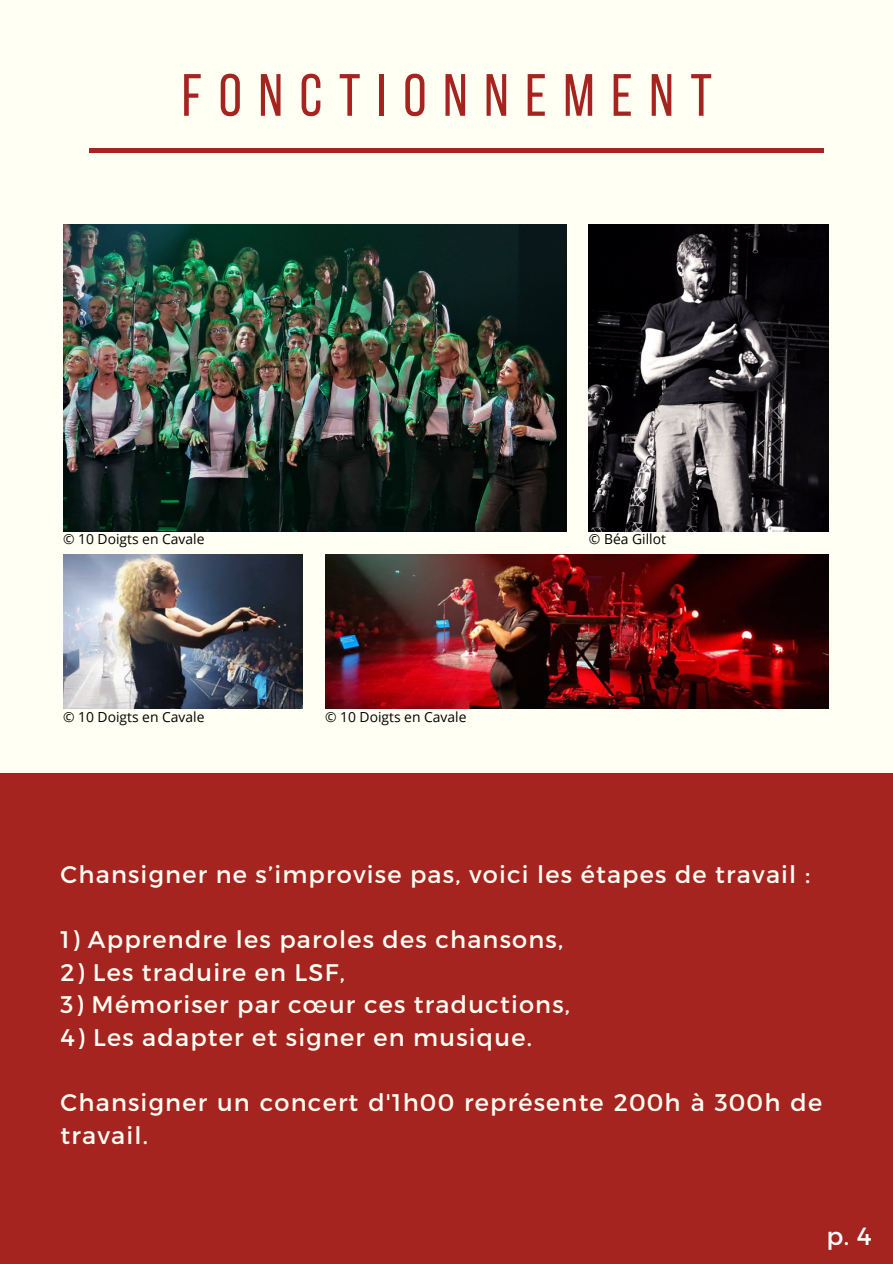
<style>
.page{position:relative;width:893px;height:1264px;background:#fff}
.page>*{position:absolute;margin:0;border:0;box-sizing:border-box;transform-origin:0 0}
.t1{font:59.55px "Bebas Neue";letter-spacing:.28em;color:#a62420}
.t2{font:24.75px "Montserrat";color:#fff}
.t3{font:24px/32.7px "Montserrat";letter-spacing:.05em;color:#fffff4}
.t4{font:13.8px "Open Sans";color:#000}
</style>
<div class="page">
<div style="left:0;top:0;width:892px;height:1263px;background:#fffff4"></div>
<div style="left:0;top:772px;width:892px;height:491px;background:#a62420"></div>
<img style="left:63px;top:224px;width:503px;height:307px">
<img style="left:588px;top:224px;width:240px;height:307px">
<img style="left:63px;top:554px;width:240px;height:154px">
<img style="left:325px;top:554px;width:503px;height:154px">
<hr style="left:89px;top:149px;width:734px;height:3px;background:#a62420">
<p class="t1" style="left:182px;top:71px;width:531px">FONCTIONNEMENT</p>
<p class="t4" style="left:63px;top:529px;width:143px">© 10 Doigts en Cavale</p>
<p class="t4" style="left:589px;top:529px;width:79px">© Béa Gillot</p>
<p class="t4" style="left:63px;top:706px;width:143px">© 10 Doigts en Cavale</p>
<p class="t4" style="left:325px;top:706px;width:143px">© 10 Doigts en Cavale</p>
<p class="t3" style="left:61px;top:856px;width:751px">Chansigner ne s’improvise pas, voici les étapes de travail :</p>
<p class="t3" style="left:61px;top:921px;width:504px">1) Apprendre les paroles des chansons,</p>
<p class="t3" style="left:61px;top:954px;width:286px">2) Les traduire en LSF,</p>
<p class="t3" style="left:61px;top:987px;width:511px">3) Mémoriser par cœur ces traductions,</p>
<p class="t3" style="left:61px;top:1019px;width:473px">4) Les adapter et signer en musique.</p>
<p class="t3" style="left:61px;top:1085px;width:763px">Chansigner un concert d'1h00 représente 200h à 300h de travail.</p>
<p class="t2" style="left:826px;top:1219px;width:46px">p. 4</p>
</div>
